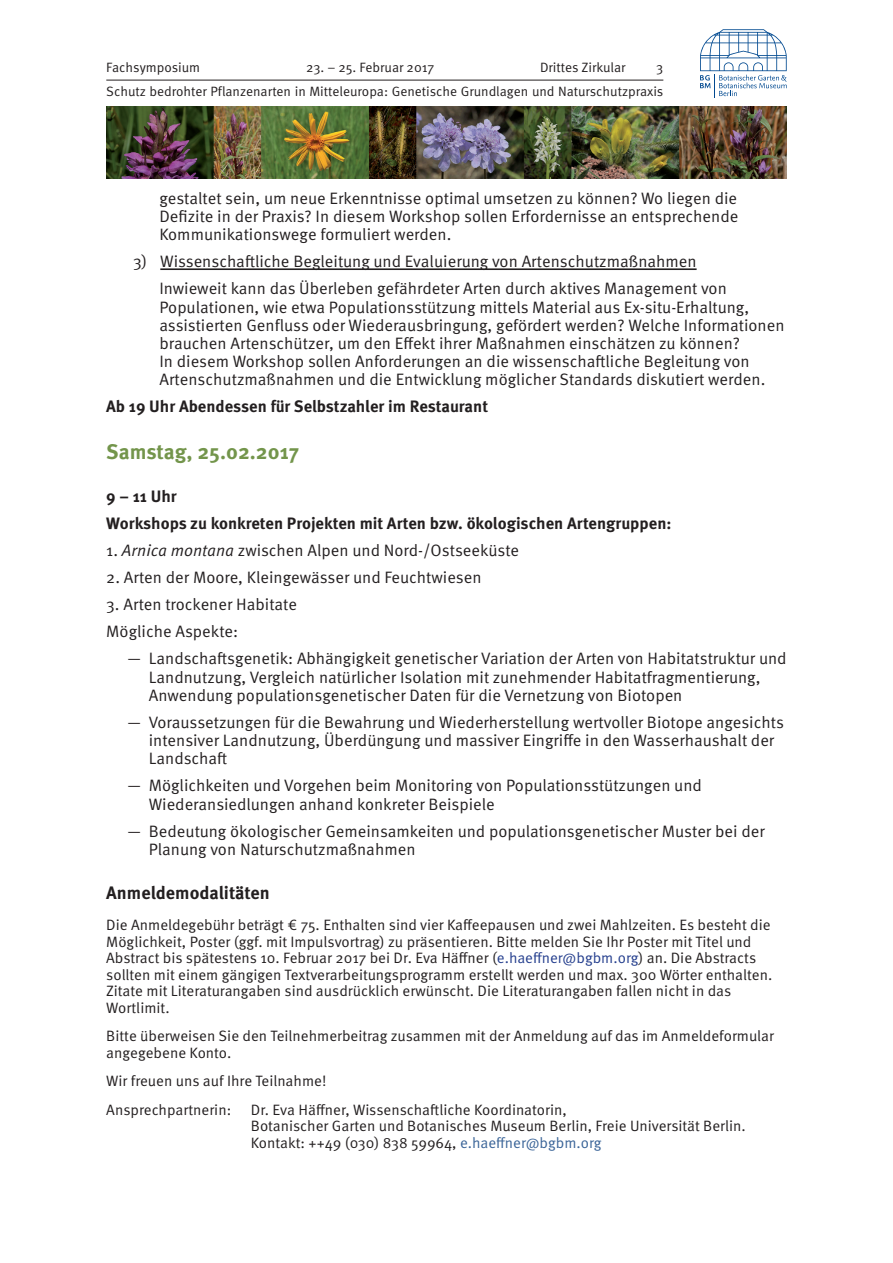
<style>
.page{position:relative;width:893px;height:1263px;background:#fff}
.page>*{position:absolute;margin:0;border:0;box-sizing:border-box;transform-origin:0 0}
.t1{font:700 21px "Meta Pro";color:#73954b}
.t2{font:700 18px "Meta Pro";color:#231f20}
.t3{font:16.5px/18.1px "Meta Pro Norm";color:#231f20}
.t4{font:700 16.5px/27.2px "Meta Pro";color:#231f20}
.t5{font:15px/16.5px "Meta Pro Norm";color:#231f20}
.t6{font:13.5px/23.9px "Meta Pro Norm";color:#231f20;text-align:right}
.s1{font-family:"Meta Pro Norm Ita"}
.s2{color:#253f8e}
.s3{color:#3a6498}
</style>
<div class="page">
<hr style="left:106px;top:80px;width:557px;height:1px;background:#231f20">
<svg style="left:700px;top:29px;width:87px;height:68px"></svg>
<img style="left:106px;top:107px;width:681px;height:71px">
<hr style="left:160px;top:268px;width:537px;height:2px;background:#231f20">
<p class="t6" style="left:106px;top:55px;width:95px">Fachsymposium</p>
<p class="t6" style="left:306px;top:55px;width:130px">23. – 25. Februar 2017</p>
<p class="t6" style="left:540px;top:55px;width:87px">Drittes Zirkular</p>
<p class="t6" style="left:106px;top:55px;width:559px">3<br>Schutz bedrohter Pflanzenarten in Mitteleuropa: Genetische Grundlagen und Naturschutzpraxis</p>
<p class="t3" style="left:159px;top:188px;width:580px;text-align:justify">gestaltet sein, um neue Erkenntnisse optimal umsetzen zu können? Wo liegen die Defizite in der Praxis? In diesem Workshop sollen Erfordernisse an entsprechende Kommunikationswege formuliert werden.</p>
<p class="t3" style="left:159px;top:247px;width:569px;line-height:27.2px;text-indent:-26px">3) Wissenschaftliche Begleitung und Evaluierung von Artenschutzmaßnahmen<br>Inwieweit kann das Überleben gefährdeter Arten durch aktives Management von</p>
<p class="t3" style="left:159px;top:297px;width:627px">Populationen, wie etwa Populationsstützung mittels Material aus Ex-situ-Erhaltung, assistierten Genfluss oder Wiederausbringung, gefördert werden? Welche Informationen brauchen Artenschützer, um den Effekt ihrer Maßnahmen einschätzen zu können?<br>In diesem Workshop sollen Anforderungen an die wissenschaftliche Begleitung von Artenschutzmaßnahmen und die Entwicklung möglicher Standards diskutiert werden.</p>
<p class="t4" style="left:106px;top:392px;width:383px">Ab 19 Uhr Abendessen für Selbstzahler im Restaurant</p>
<p class="t1" style="left:106px;top:436px;width:194px">Samstag, 25.02.2017</p>
<p class="t4" style="left:106px;top:481px;width:567px">9 – 11 Uhr<br>Workshops zu konkreten Projekten mit Arten bzw. ökologischen Artengruppen:</p>
<p class="t3" style="left:106px;top:540px;width:414px">1. <span class="s1">Arnica montana</span> zwischen Alpen und Nord-/Ostseeküste</p>
<p class="t3" style="left:106px;top:567px;width:377px">2. Arten der Moore, Kleingewässer und Feuchtwiesen</p>
<p class="t3" style="left:106px;top:590px;width:192px;line-height:27.2px">3. Arten trockener Habitate<br>Mögliche Aspekte:</p>
<p class="t3" style="left:149px;top:649px;width:639px;text-indent:-21px">— Landschaftsgenetik: Abhängigkeit genetischer Variation der Arten von Habitatstruktur und<br>Landnutzung, Vergleich natürlicher Isolation mit zunehmender Habitatfragmentierung,<br>Anwendung populationsgenetischer Daten für die Vernetzung von Biotopen</p>
<p class="t3" style="left:149px;top:712px;width:637px;text-indent:-21px">— Voraussetzungen für die Bewahrung und Wiederherstellung wertvoller Biotope angesichts intensiver Landnutzung, Überdüngung und massiver Eingriffe in den Wasserhaushalt der<br>Landschaft</p>
<p class="t3" style="left:149px;top:775px;width:555px;text-indent:-21px">— Möglichkeiten und Vorgehen beim Monitoring von Populationsstützungen und<br>Wiederansiedlungen anhand konkreter Beispiele</p>
<p class="t3" style="left:149px;top:821px;width:617px;text-indent:-21px">— Bedeutung ökologischer Gemeinsamkeiten und populationsgenetischer Muster bei der<br>Planung von Naturschutzmaßnahmen</p>
<p class="t2" style="left:106px;top:878px;width:165px">Anmeldemodalitäten</p>
<p class="t5" style="left:106px;top:916px;width:667px">Die Anmeldegebühr beträgt € 75. Enthalten sind vier Kaffeepausen und zwei Mahlzeiten. Es besteht die Möglichkeit, Poster (ggf. mit Impulsvortrag) zu präsentieren. Bitte melden Sie Ihr Poster mit Titel und Abstract bis spätestens 10. Februar 2017 bei Dr. Eva Häffner (<span class="s2">e.haeffner@bgbm.org</span>) an. Die Abstracts sollten mit einem gängigen Textverarbeitungsprogramm erstellt werden und max. 300 Wörter enthalten.<br>Zitate mit Literaturangaben sind ausdrücklich erwünscht. Die Literaturangaben fallen nicht in das Wortlimit.</p>
<p class="t5" style="left:106px;top:1027px;width:669px">Bitte überweisen Sie den Teilnehmerbeitrag zusammen mit der Anmeldung auf das im Anmeldeformular angegebene Konto.</p>
<p class="t5" style="left:106px;top:1066px;width:222px;line-height:28.5px">Wir freuen uns auf Ihre Teilnahme!<br>Ansprechpartnerin:</p>
<p class="t5" style="left:251px;top:1100px;width:496px">Dr. Eva Häffner, Wissenschaftliche Koordinatorin,<br>Botanischer Garten und Botanisches Museum Berlin, Freie Universität Berlin.<br>Kontakt: ++49 (030) 838 59964, <span class="s3">e.haeffner@bgbm.org</span></p>
</div>
